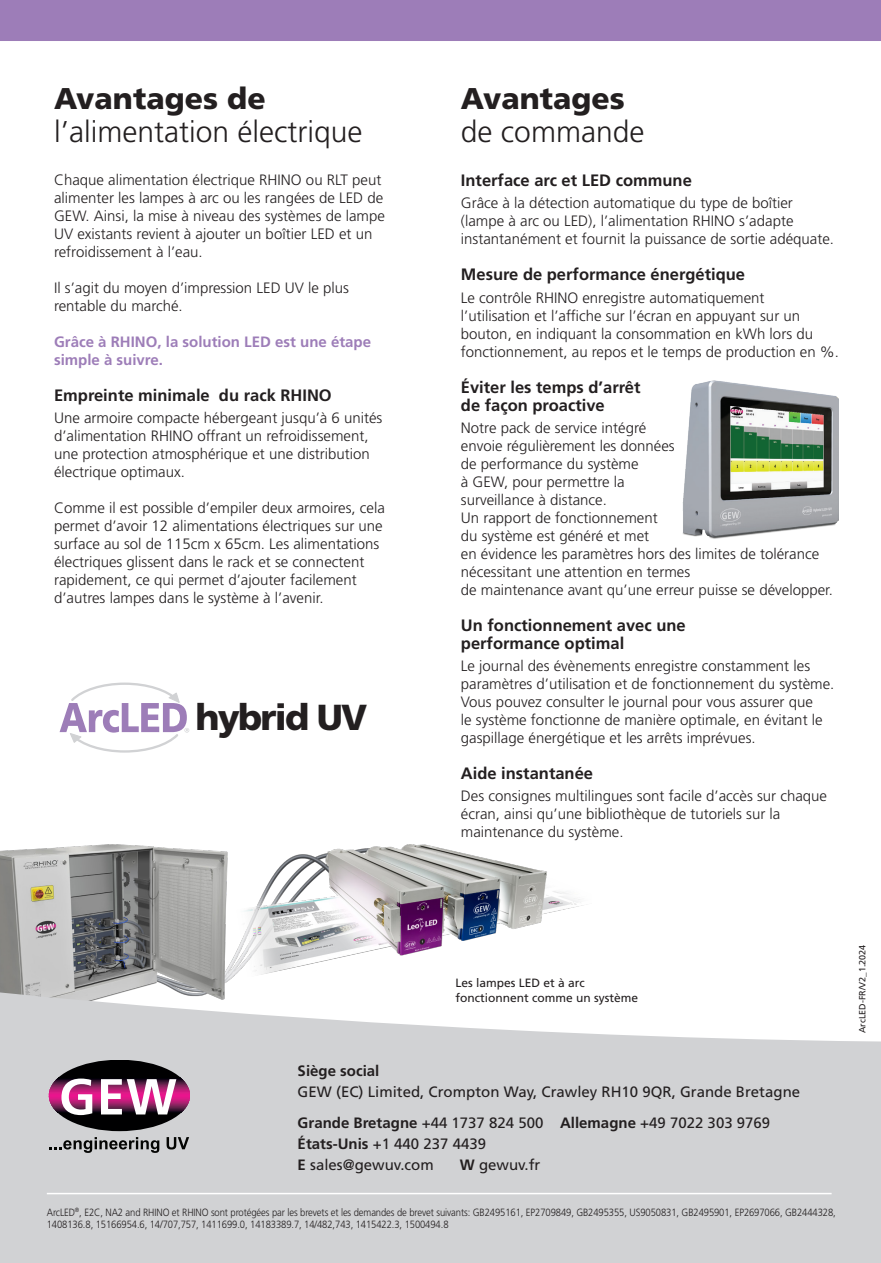
<style>
.page{position:relative;width:881px;height:1263px;background:#fff}
.page>*{position:absolute;margin:0;border:0;box-sizing:border-box;transform-origin:0 0}
.t1{font:900 36.15px "Frutiger LT Std";letter-spacing:-.05em;color:#231f20}
.t2{font:300 30px/33px "Frutiger LT Std";color:#231f20}
.t3{font:700 16.5px/18px "Frutiger LT Std";color:#231f20}
.t4{font:300 15px/18px "Frutiger LT Std";color:#231f20}
.t5{font:15px/21px "Frutiger LT Std";color:#231f20}
.t6{font:700 15px/18px "Frutiger LT Std";color:#9d7db8}
.t7{font:700 15px "Frutiger LT Std";color:#231f20}
.t8{font:12px/15px "Frutiger LT Std";color:#231f20}
.t9{font:300 10.5px/12px "Frutiger LT Std";letter-spacing:-.01em;color:#231f20;scale:.9 1}
.t10{font:9px "Frutiger LT Std";color:#231f20}
.s1{font-weight:900}
.s2{font-weight:700}
</style>
<div class="page">
<img style="left:0;top:845px;width:583px;height:136px">
<div style="left:0;top:0;width:880px;height:41px;background:#9d7db8"></div>
<svg style="left:0;top:981px;width:880px;height:282px;background:#d7d8d9"></svg>
<svg style="left:49px;top:1137px;width:110px;height:16px;background:#939495"></svg>
<svg style="left:166px;top:1137px;width:23px;height:12px"></svg>
<svg style="left:49px;top:1114px;width:141px;height:17px;background:#545556"></svg>
<hr style="left:49px;top:1113px;width:141px;height:1px;background:#000002">
<hr style="left:49px;top:1112px;width:141px;height:1px;background:#05020a">
<hr style="left:49px;top:1111px;width:141px;height:1px;background:#1d0a1f">
<hr style="left:49px;top:1110px;width:141px;height:1px;background:#33122d">
<hr style="left:49px;top:1109px;width:141px;height:1px;background:#421838">
<hr style="left:49px;top:1108px;width:141px;height:1px;background:#551f43">
<hr style="left:49px;top:1107px;width:141px;height:1px;background:#63224b">
<hr style="left:49px;top:1106px;width:141px;height:1px;background:#752455">
<hr style="left:49px;top:1105px;width:141px;height:1px;background:#87245e">
<hr style="left:49px;top:1104px;width:141px;height:1px;background:#942365">
<hr style="left:49px;top:1103px;width:141px;height:1px;background:#a4256d">
<hr style="left:49px;top:1102px;width:141px;height:1px;background:#b02072">
<hr style="left:49px;top:1101px;width:141px;height:1px;background:#bf1c79">
<hr style="left:49px;top:1100px;width:141px;height:1px;background:#c81b7e">
<hr style="left:49px;top:1099px;width:141px;height:1px;background:#d71683">
<hr style="left:49px;top:1098px;width:141px;height:1px;background:#de1988">
<hr style="left:49px;top:1097px;width:141px;height:1px;background:#e4168b">
<hr style="left:49px;top:1096px;width:141px;height:1px;background:#e8158c">
<hr style="left:49px;top:1095px;width:141px;height:1px;background:#ea148d">
<hr style="left:49px;top:1094px;width:141px;height:1px;background:#e6158c">
<hr style="left:49px;top:1093px;width:141px;height:1px;background:#de1988">
<hr style="left:49px;top:1092px;width:141px;height:1px;background:#d51d85">
<hr style="left:49px;top:1091px;width:141px;height:1px;background:#cc197e">
<hr style="left:49px;top:1090px;width:141px;height:1px;background:#c21c7a">
<hr style="left:49px;top:1089px;width:141px;height:1px;background:#b42174">
<hr style="left:49px;top:1088px;width:141px;height:1px;background:#a7246e">
<hr style="left:49px;top:1087px;width:141px;height:1px;background:#982467">
<hr style="left:49px;top:1086px;width:141px;height:1px;background:#87245e">
<hr style="left:49px;top:1085px;width:141px;height:1px;background:#7a2457">
<hr style="left:49px;top:1084px;width:141px;height:1px;background:#67214d">
<hr style="left:49px;top:1083px;width:141px;height:1px;background:#592045">
<hr style="left:49px;top:1082px;width:141px;height:1px;background:#461a3a">
<hr style="left:49px;top:1081px;width:141px;height:1px;background:#33122d">
<hr style="left:49px;top:1080px;width:141px;height:1px;background:#220a23">
<hr style="left:49px;top:1079px;width:141px;height:1px;background:#0a060f">
<hr style="left:49px;top:1078px;width:141px;height:1px;background:#000006">
<hr style="left:49px;top:1077px;width:141px;height:1px;background:#000002">
<svg style="left:49px;top:1060px;width:141px;height:17px;background:#505052"></svg>
<svg style="left:101px;top:1079px;width:75px;height:35px"></svg>
<svg style="left:61px;top:1078px;width:31px;height:37px"></svg>
<hr style="left:47px;top:1193px;width:784px;height:1px;background:#fff">
<img style="left:682px;top:380px;width:156px;height:159px">
<svg style="left:60px;top:682px;width:129px;height:71px"></svg>
<p class="t2" style="left:54px;top:82px;width:310px"><span class="s1">Avantages de </span>l’alimentation électrique</p>
<p class="t2" style="left:460px;top:82px;width:185px"><span class="s1">Avantages </span>de commande</p>
<p class="t4" style="left:54px;top:171px;width:332px">Chaque alimentation électrique RHINO ou RLT peut alimenter les lampes à arc ou les rangées de LED de GEW. Ainsi, la mise à niveau des systèmes de lampe UV existants revient à ajouter un boîtier LED et un refroidissement à l’eau.</p>
<p class="t4" style="left:54px;top:279px;width:296px">Il s’agit du moyen d’impression LED UV le plus rentable du marché.</p>
<p class="t6" style="left:54px;top:333px;width:318px">Grâce à RHINO, la solution LED est une étape simple à suivre.</p>
<p class="t3" style="left:54px;top:386px;width:279px">Empreinte minimale du rack RHINO</p>
<p class="t4" style="left:54px;top:409px;width:330px">Une armoire compacte hébergeant jusqu’à 6 unités d’alimentation RHINO offrant un refroidissement, une protection atmosphérique et une distribution électrique optimaux.</p>
<p class="t4" style="left:54px;top:499px;width:332px">Comme il est possible d’empiler deux armoires, cela permet d’avoir 12 alimentations électriques sur une surface au sol de 115cm x 65cm. Les alimentations électriques glissent dans le rack et se connectent rapidement, ce qui permet d’ajouter facilement d’autres lampes dans le système à l’avenir.</p>
<p class="t1" style="left:195px;top:695px;width:173px">hybrid UV</p>
<p class="t3" style="left:460px;top:171px;width:232px">Interface arc et LED commune</p>
<p class="t4" style="left:460px;top:194px;width:374px">Grâce à la détection automatique du type de boîtier (lampe à arc ou LED), l’alimentation RHINO s’adapte instantanément et fournit la puissance de sortie adéquate.</p>
<p class="t3" style="left:460px;top:266px;width:285px">Mesure de performance énergétique</p>
<p class="t4" style="left:460px;top:289px;width:379px">Le contrôle RHINO enregistre automatiquement<br>l’utilisation et l’affiche sur l’écran en appuyant sur un bouton, en indiquant la consommation en kWh lors du fonctionnement, au repos et le temps de production en %.</p>
<p class="t3" style="left:460px;top:378px;width:181px">Éviter les temps d’arrêt de façon proactive</p>
<p class="t4" style="left:460px;top:419px;width:215px">Notre pack de service intégré envoie régulièrement les données de performance du système<br>à GEW, pour permettre la surveillance à distance.</p>
<p class="t4" style="left:460px;top:509px;width:373px">Un rapport de fonctionnement<br>du système est généré et met<br>en évidence les paramètres hors des limites de tolérance nécessitant une attention en termes<br>de maintenance avant qu’une erreur puisse se développer.</p>
<p class="t3" style="left:460px;top:616px;width:226px">Un fonctionnement avec une performance optimal</p>
<p class="t4" style="left:460px;top:657px;width:375px">Le journal des évènements enregistre constamment les paramètres d’utilisation et de fonctionnement du système.<br>Vous pouvez consulter le journal pour vous assurer que<br>le système fonctionne de manière optimale, en évitant le gaspillage énergétique et les arrêts imprévues.</p>
<p class="t3" style="left:460px;top:764px;width:134px">Aide instantanée</p>
<p class="t4" style="left:460px;top:787px;width:367px">Des consignes multilingues sont facile d’accès sur chaque écran, ainsi qu’une bibliothèque de tutoriels sur la maintenance du système.</p>
<p class="t8" style="left:455px;top:975px;width:184px">Les lampes LED et à arc fonctionnent comme un système</p>
<p class="t7" style="left:297px;top:1061px;width:83px">Siège social</p>
<p class="t5" style="left:297px;top:1081px;width:504px">GEW (EC) Limited, Crompton Way, Crawley RH10 9QR, Grande Bretagne</p>
<p class="t5" style="left:297px;top:1113px;width:474px"><span class="s2">Grande Bretagne</span> +44 1737 824 500 <span class="s2">Allemagne</span> +49 7022 303 9769<br><span class="s2">États-Unis</span> +1 440 237 4439</p>
<p class="t5" style="left:297px;top:1155px;width:137px"><span class="s2">E</span> sales@gewuv.com</p>
<p class="t5" style="left:459px;top:1155px;width:82px"><span class="s2">W</span> gewuv.fr</p>
<p class="t9" style="left:47px;top:1206px;width:877px">ArcLED<sup>®</sup>, E2C, NA2 and RHINO et RHINO sont protégées par les brevets et les demandes de brevet suivants: GB2495161, EP2709849, GB2495355, US9050831, GB2495901, EP2697066, GB2444328,<br>1408136.8, 15166954.6, 14/707,757, 1411699.0, 14183389.7, 14/482,743, 1415422.3, 1500494.8</p>
<p class="t10" style="left:856px;top:1033px;width:90px;rotate:-90deg">ArcLED-FR/V2_1.2024</p>
</div>
